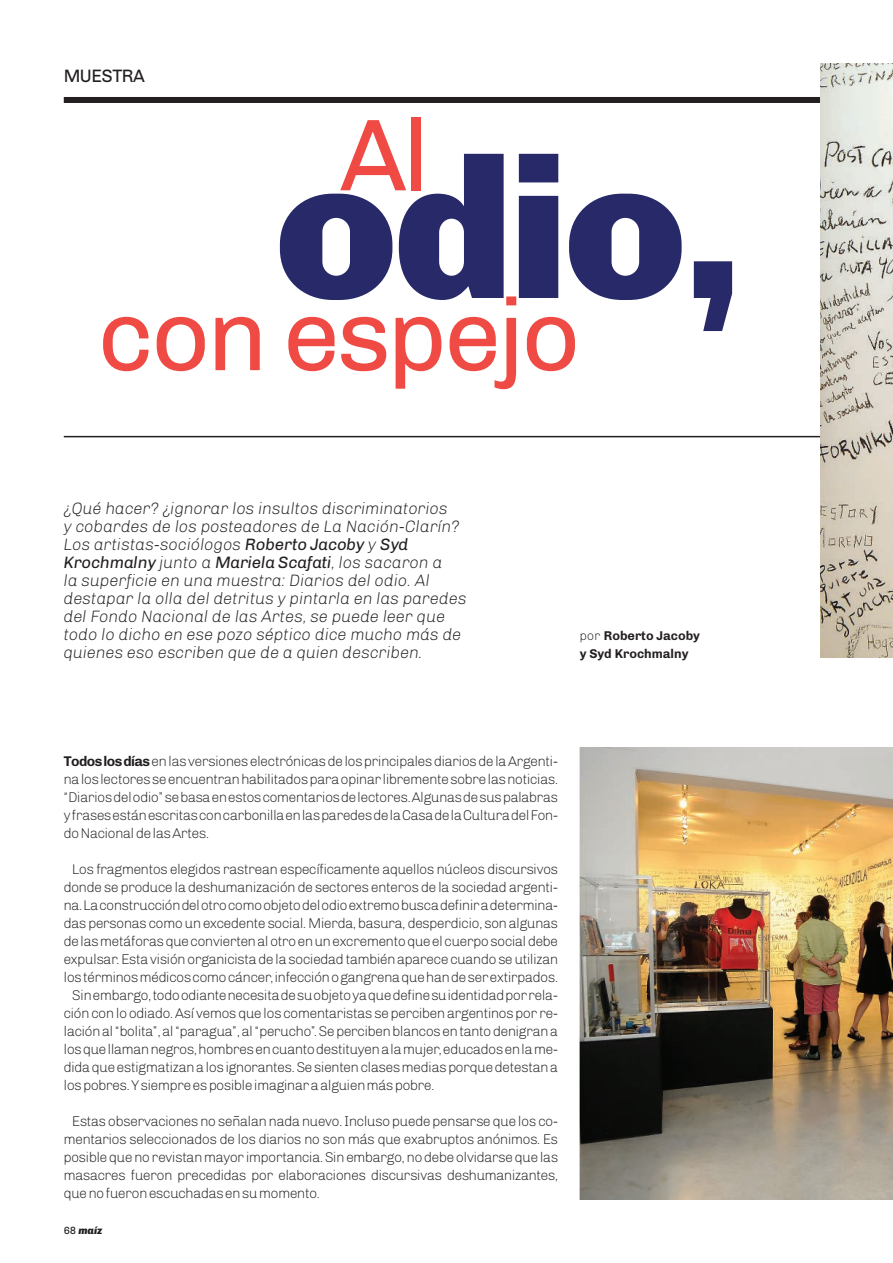
<style>
.page{position:relative;width:893px;height:1263px;background:#fff}
.page>*{position:absolute;margin:0;border:0;box-sizing:border-box;transform-origin:0 0}
.t1{font:900 200.25px "Chivo";color:#272968}
.t2{font:102.3px "Chivo";letter-spacing:-.04em;color:#ef4a43}
.t3{font:18px "Chivo";letter-spacing:-.03em;color:#231f20}
.t4{font:italic 300 16.5px/18px "Chivo";letter-spacing:-.01em;color:#231f20}
.t5{font:300 14.1px/18px "Chivo";letter-spacing:-.04em;color:#231f20;text-align:justify}
.t6{font:700 12.75px/18px "Chivo";color:#231f20}
.t7{font:italic 900 10.5px "Chivo";color:#231f20}
.s1{font-weight:400}
.s2{font-weight:300}
.s3{font-weight:700}
.s4{font-weight:400;font-style:normal}
</style>
<div class="page">
<hr style="left:64px;top:436px;width:772px;height:1px;background:#231f20">
<div style="left:64px;top:97px;width:763px;height:6px;background:#231f20"></div>
<img style="left:580px;top:748px;width:313px;height:452px">
<img style="left:821px;top:64px;width:72px;height:594px">
<p class="t3" style="left:64px;top:65px;width:83px">Muestra</p>
<h2 class="t2" style="left:340px;top:96px;width:91px">Al</h2>
<h1 class="t1" style="left:275px;top:110px;width:470px">odio,</h1>
<h2 class="t2" style="left:97px;top:275px;width:486px">con espejo</h2>
<p class="t4" style="left:64px;top:499px;width:405px">¿Qué hacer? ¿ignorar los insultos discriminatorios<br>y cobardes de los posteadores de La Nación-Clarín?<br>Los artistas-sociólogos <span class="s1">Roberto Jacoby</span> y <span class="s1">Syd Krochmalny</span> junto a <span class="s1">Mariela Scafati</span>, los sacaron a<br>la superficie en una muestra: Diarios del odio. Al destapar la olla del detritus y pintarla en las paredes del Fondo Nacional de las Artes, se puede leer que todo lo dicho en ese pozo séptico dice mucho más de quienes eso escriben que de a quien describen.</p>
<p class="t6" style="left:580px;top:626px;width:122px"><span class="s2">por</span> Roberto Jacoby y Syd Krochmalny</p>
<p class="t5" style="left:64px;top:752px;width:496px"><span class="s3">Todos los días</span> en las versiones electrónicas de los principales diarios de la Argenti&shy;na los lectores se encuentran habilitados para opinar libremente sobre las noticias. “Diarios del odio” se basa en estos comentarios de lectores. Algunas de sus palabras y frases están escritas con carbonilla en las paredes de la Casa de la Cultura del Fon&shy;do Nacional de las Artes.</p>
<p class="t5" style="left:72px;top:860px;width:488px">Los fragmentos elegidos rastrean específicamente aquellos núcleos discursivos</p>
<p class="t5" style="left:64px;top:878px;width:496px">donde se produce la deshumanización de sectores enteros de la sociedad argenti-</p>
<p class="t5" style="left:64px;top:896px;width:496px">na. La construcción del otro como objeto del odio extremo busca definir a determina-</p>
<p class="t5" style="left:64px;top:914px;width:496px">das personas como un excedente social. Mierda, basura, desperdicio, son algunas</p>
<p class="t5" style="left:64px;top:932px;width:496px">de las metáforas que convierten al otro en un excremento que el cuerpo social debe</p>
<p class="t5" style="left:64px;top:950px;width:496px">expulsar. Esta visión organicista de la sociedad también aparece cuando se utilizan</p>
<p class="t5" style="left:64px;top:968px;width:496px">los términos médicos como cáncer, infección o gangrena que han de ser extirpados.</p>
<p class="t5" style="left:72px;top:986px;width:488px">Sin embargo, todo odiante necesita de su objeto ya que define su identidad por rela-</p>
<p class="t5" style="left:64px;top:1004px;width:496px">ción con lo odiado. Así vemos que los comentaristas se perciben argentinos por re-</p>
<p class="t5" style="left:64px;top:1022px;width:496px">lación al “bolita”, al “paragua”, al “perucho”. Se perciben blancos en tanto denigran a</p>
<p class="t5" style="left:64px;top:1040px;width:496px">los que llaman negros, hombres en cuanto destituyen a la mujer, educados en la me-</p>
<p class="t5" style="left:64px;top:1058px;width:496px">dida que estigmatizan a los ignorantes. Se sienten clases medias porque detestan a</p>
<p class="t5" style="left:64px;top:1076px;width:373px">los pobres. Y siempre es posible imaginar a alguien más pobre.</p>
<p class="t5" style="left:64px;top:1112px;width:496px;text-indent:9px">Estas observaciones no señalan nada nuevo. Incluso puede pensarse que los co&shy;mentarios seleccionados de los diarios no son más que exabruptos anónimos. Es posible que no revistan mayor importancia. Sin embargo, no debe olvidarse que las masacres fueron precedidas por elaboraciones discursivas deshumanizantes, que no fueron escuchadas en su momento.</p>
<p class="t7" style="left:64px;top:1224px;width:40px"><span class="s4">68</span> maíz</p>
</div>
